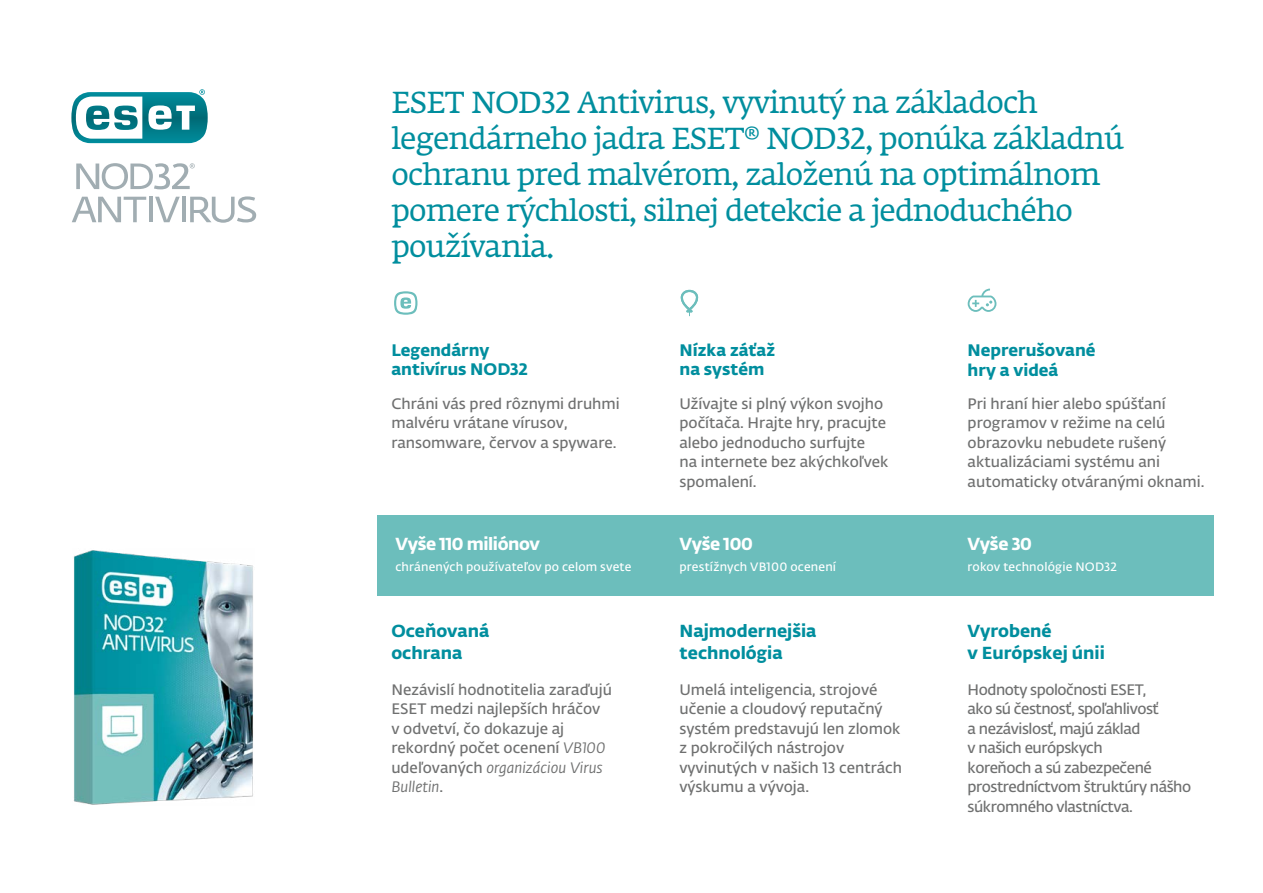
<style>
.page{position:relative;width:1263px;height:893px;background:#fff}
.page>*{position:absolute;margin:0;border:0;box-sizing:border-box;transform-origin:0 0}
.t1{font:30px/36px "Fedra Serif A Std Book LF";letter-spacing:-.025em;color:#008e9e}
.t2{font:17.25px/21.8px "Fedra Sans Alt Pro Bold LF";color:#008e9e}
.t3{font:17.25px "Fedra Sans Alt Pro Bold LF";letter-spacing:-.02em;color:#fff}
.t4{font:16.5px/19.8px "Fedra Sans Alt Pro Bold LF";color:#008e9e}
.t5{font:15px/19.5px "Fedra Sans Alt Pro Demi LF";color:#6f7070}
.t6{font:15px/19.5px "Fedra Sans Alt Pro Demi LF";letter-spacing:-.03em;color:#6f7070}
.t7{font:15px/19.5px "Fedra Sans Alt Pro Book Italic LF";color:#6f7070}
.t8{font:12px "Fedra Sans Alt Pro Demi LF";letter-spacing:.015em;color:#fff}
.s1{font-family:"Fedra Sans Alt Pro Book Italic LF"}
.s2{font-family:"Fedra Sans Alt Pro Demi LF"}
</style>
<div class="page">
<div style="left:377px;top:515px;width:836px;height:80px;background:#6cbebc"></div>
<svg style="left:71px;top:89px;width:186px;height:716px"></svg>
<h1 class="t1" style="left:391px;top:87px;width:734px">ESET NOD32 Antivirus, vyvinutý na základoch legendárneho jadra ESET® NOD32, ponúka základnú ochranu pred malvérom, založenú na optimálnom pomere rýchlosti, silnej detekcie a jednoduchého používania.</h1>
<p class="t4" style="left:391px;top:339px;width:138px">Legendárny antivírus NOD32</p>
<p class="t4" style="left:679px;top:339px;width:97px">Nízka záťaž na systém</p>
<p class="t4" style="left:968px;top:339px;width:129px">Neprerušované hry a videá</p>
<p class="t5" style="left:391px;top:393px;width:230px">Chráni vás pred rôznymi druhmi malvéru vrátane vírusov, ransomware, červov a spyware.</p>
<p class="t5" style="left:679px;top:393px;width:211px">Užívajte si plný výkon svojho počítača. Hrajte hry, pracujte alebo jednoducho surfujte<br>na internete bez akýchkoľvek spomalení.</p>
<p class="t5" style="left:968px;top:393px;width:238px">Pri hraní hier alebo spúšťaní programov v režime na celú obrazovku nebudete rušený aktualizáciami systému ani automaticky otváranými oknami.</p>
<p class="t3" style="left:395px;top:530px;width:146px">Vyše 110 miliónov</p>
<p class="t8" style="left:395px;top:558px;width:238px">chránených používateľov po celom svete</p>
<p class="t3" style="left:679px;top:530px;width:75px">Vyše 100</p>
<p class="t8" style="left:679px;top:558px;width:158px">prestížnych VB100 ocenení</p>
<p class="t3" style="left:968px;top:530px;width:66px">Vyše 30</p>
<p class="t8" style="left:968px;top:558px;width:151px">rokov technológie NOD32</p>
<p class="t2" style="left:391px;top:619px;width:100px">Oceňovaná ochrana</p>
<p class="t2" style="left:679px;top:619px;width:138px">Najmodernejšia technológia</p>
<p class="t2" style="left:968px;top:619px;width:139px">Vyrobené<br>v Európskej únii</p>
<p class="t5" style="left:391px;top:679px;width:222px">Nezávislí hodnotitelia zaraďujú<br>ESET medzi najlepších hráčov v odvetví, čo dokazuje aj rekordný počet ocenení <span class="s1">VB100</span></p>
<p class="t7" style="left:391px;top:757px;width:213px"><span class="s2">udeľovaných</span> organizáciou Virus<br>Bulletin<span class="s2">.</span></p>
<p class="t5" style="left:679px;top:679px;width:224px">Umelá inteligencia, strojové učenie a cloudový reputačný systém predstavujú len zlomok z pokročilých nástrojov vyvinutých v našich 13 centrách výskumu a vývoja.</p>
<p class="t6" style="left:968px;top:679px;width:225px">Hodnoty spoločnosti ESET,<br>ako sú čestnosť, spoľahlivosť<br>a nezávislosť, majú základ<br>v našich európskych<br>koreňoch a sú zabezpečené prostredníctvom štruktúry nášho súkromného vlastníctva.</p>
</div>
